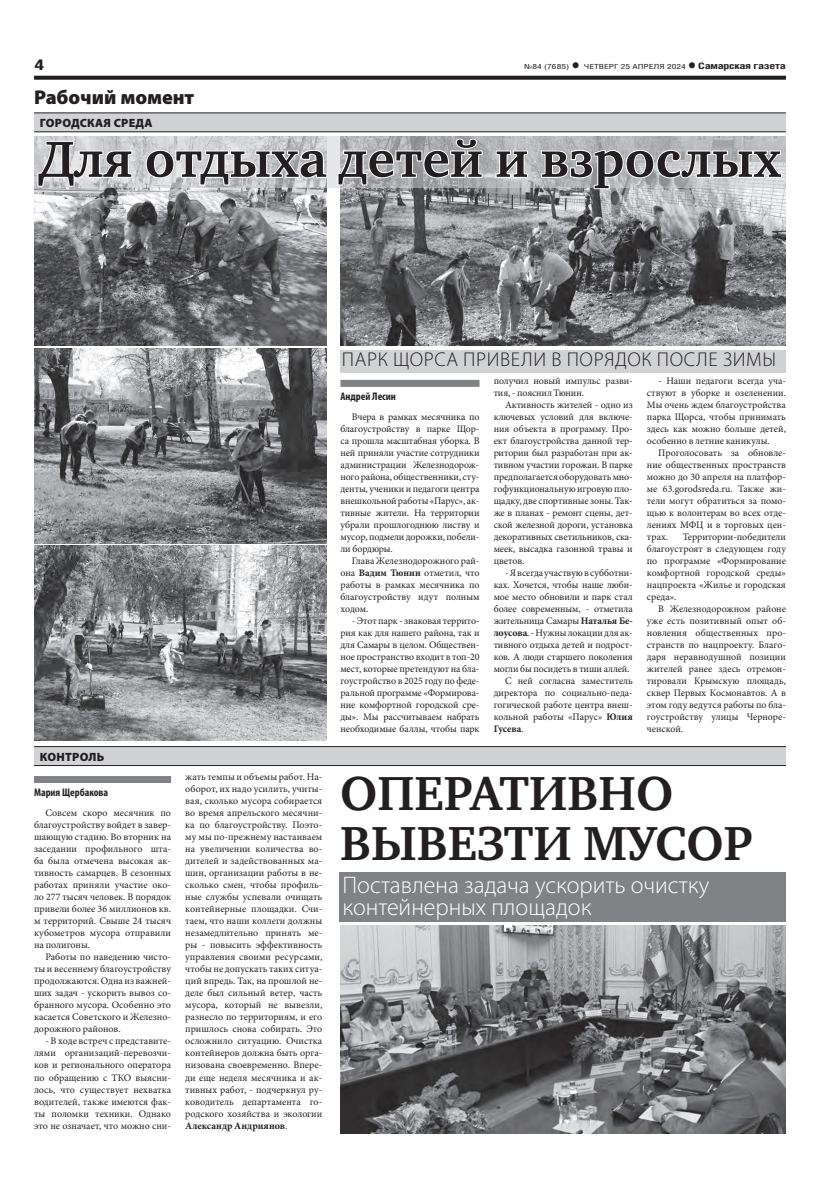
<style>
.page{position:relative;width:820px;height:1191px;background:#fff}
.page>*{position:absolute;margin:0;border:0;box-sizing:border-box;transform-origin:0 0}
.t1{font:700 52px "Charter C";color:#231f20}
.t2{font:700 49px/50px "Charter C";color:#231f20}
.t3{font:300 24px/22px "Myriad Pro";color:#fff}
.t4{font:300 20px "Myriad Pro";letter-spacing:.03em;color:#231f20}
.t5{font:900 20px "Myriad Pro";letter-spacing:-.005em;color:#231f20}
.t6{font:700 15px "Helios Cond";color:#231f20;scale:1.4 1}
.t7{font:900 12px "Myriad Pro";letter-spacing:.02em;color:#231f20}
.t8{font:700 condensed 11px "Myriad Pro";color:#231f20}
.t9{font:10px/12px "Minion Pro";letter-spacing:-.005em;color:#231f20;text-align:justify}
.t10{font:700 10px "Minion Pro";color:#231f20}
.t11{font:700 9px "Helios Cond";letter-spacing:-.02em;color:#231f20;scale:1.4 1}
.t12{font:7px "Helios Cond";color:#231f20;scale:1.4 1}
.s1{font-weight:700;font-size:16px}
.s2{font-size:16px}
.s3{font-weight:700}
.s4{font-weight:400}
</style>
<div class="page">
<svg style="left:34px;top:76px;width:751px;height:4px;background:#322f2f"></svg>
<img style="left:340px;top:188px;width:445px;height:158px">
<div style="left:34px;top:113px;width:751px;height:19px;background:#d1d2d4"></div>
<hr style="left:34px;top:113px;width:751px;height:1px;background:#231f20">
<hr style="left:34px;top:132px;width:751px;height:1px;background:#231f20">
<div style="left:34px;top:747px;width:751px;height:19px;background:#d1d2d4"></div>
<hr style="left:34px;top:746px;width:751px;height:1px;background:#231f20">
<hr style="left:34px;top:765px;width:751px;height:1px;background:#231f20">
<div style="left:34px;top:776px;width:137px;height:7px;background:#808285"></div>
<div style="left:339px;top:872px;width:446px;height:50px;background:#808285"></div>
<img style="left:340px;top:925px;width:445px;height:208px">
<div style="left:340px;top:380px;width:139px;height:7px;background:#808285"></div>
<img style="left:34px;top:188px;width:292px;height:158px">
<img style="left:34px;top:349px;width:292px;height:194px">
<img style="left:34px;top:546px;width:292px;height:194px">
<div style="left:340px;top:350px;width:445px;height:22px;background:#d1d2d4"></div>
<svg style="left:34px;top:136px;width:751px;height:52px;background:#bfc1c3"></svg>
<svg style="left:36px;top:140px;width:97px;height:48px"></svg>
<svg style="left:145px;top:148px;width:183px;height:38px"></svg>
<svg style="left:336px;top:138px;width:147px;height:48px"></svg>
<svg style="left:494px;top:149px;width:35px;height:30px"></svg>
<svg style="left:539px;top:149px;width:243px;height:41px"></svg>
<h3 class="t6" style="left:34px;top:55px;width:9px">4</h3>
<p class="t12" style="left:524px;top:63px;width:117px">№84 (7685) <span class="s1">•</span> ЧЕТВЕРГ 25 АПРЕЛЯ 2024</p>
<p class="t11" style="left:687px;top:61px;width:72px"><span class="s2">•</span> Самарская газета</p>
<h3 class="t5" style="left:34px;top:85px;width:162px">Рабочий момент</h3>
<p class="t7" style="left:40px;top:116px;width:114px">ГОРОДСКАЯ СРЕДА</p>
<h1 class="t1" style="left:39px;top:131px;width:743px">Для отдыха детей и взрослых</h1>
<h3 class="t4" style="left:342px;top:347px;width:435px">ПАРК ЩОРСА ПРИВЕЛИ В ПОРЯДОК ПОСЛЕ ЗИМЫ</h3>
<p class="t7" style="left:40px;top:750px;width:66px">КОНТРОЛЬ</p>
<p class="t8" style="left:34px;top:786px;width:76px">Мария Щербакова</p>
<p class="t9" style="left:34px;top:807px;width:138px;text-indent:11px">Совсем скоро месячник по благоустройству войдет в завер&shy;шающую стадию. Во вторник на заседании профильного шта&shy;ба была отмечена высокая ак&shy;тивность самарцев. В сезонных работах приняли участие око&shy;ло 277 тысяч человек. В порядок привели более 36 миллионов кв. м территорий. Свыше 24 тысяч кубометров мусора отправили на полигоны.</p>
<p class="t9" style="left:34px;top:951px;width:138px;text-indent:11px">Работы по наведению чисто&shy;ты и весеннему благоустройству продолжаются. Одна из важней&shy;ших задач - ускорить вывоз со&shy;бранного мусора. Особенно это касается Советского и Железно&shy;дорожного районов.</p>
<p class="t9" style="left:34px;top:1035px;width:138px;text-indent:11px">- В ходе встреч с представите&shy;лями организаций-перевозчи&shy;ков и регионального оператора по обращению с ТКО выясни&shy;лось, что существует нехватка водителей, также имеются фак&shy;ты поломки техники. Однако это не означает, что можно сни-</p>
<p class="t9" style="left:185px;top:771px;width:138px">жать темпы и объемы работ. На&shy;оборот, их надо усилить, учиты&shy;вая, сколько мусора собирается во время апрельского месячни&shy;ка по благоустройству. Поэто&shy;му мы по-прежнему настаиваем на увеличении количества во&shy;дителей и задействованных ма&shy;шин, организации работы в не&shy;сколько смен, чтобы профиль&shy;ные службы успевали очищать контейнерные площадки. Счи&shy;таем, что наши коллеги должны незамедлительно принять ме&shy;ры - повысить эффективность управления своими ресурсами, чтобы не допускать таких ситуа&shy;ций впредь. Так, на прошлой не&shy;деле был сильный ветер, часть мусора, который не вывезли, разнесло по территориям, и его пришлось снова собирать. Это осложнило ситуацию. Очистка контейнеров должна быть орга&shy;низована своевременно. Впере&shy;ди еще неделя месячника и ак&shy;тивных работ, - подчеркнул ру&shy;ководитель департамента го&shy;родского хозяйства и экологии <span class="s3">Александр Андриянов</span>.</p>
<p class="t8" style="left:340px;top:390px;width:57px">Андрей Лесин</p>
<p class="t9" style="left:340px;top:411px;width:140px;text-indent:11px">Вчера в рамках месячника по благоустройству в парке Щор&shy;са прошла масштабная уборка. В ней приняли участие сотрудники администрации Железнодорож&shy;ного района, общественники, сту&shy;денты, ученики и педагоги центра внешкольной работы «Парус», ак&shy;тивные жители. На территории убрали прошлогоднюю листву и мусор, подмели дорожки, побели&shy;ли бордюры.</p>
<p class="t9" style="left:340px;top:555px;width:140px;text-indent:11px">Глава Железнодорожного рай&shy;она <span class="s3">Вадим Тюнин</span> отметил, что работы в рамках месячника по благоустройству идут полным ходом.</p>
<p class="t9" style="left:340px;top:615px;width:140px;text-indent:11px">- Этот парк - знаковая террито&shy;рия как для нашего района, так и для Самары в целом. Обществен&shy;ное пространство входит в топ-20 мест, которые претендуют на бла&shy;гоустройство в 2025 году по феде&shy;ральной программе «Формирова&shy;ние комфортной городской сре&shy;ды». Мы рассчитываем набрать необходимые баллы, чтобы парк</p>
<p class="t9" style="left:493px;top:375px;width:140px">получил новый импульс разви&shy;тия, - пояснил Тюнин.</p>
<p class="t9" style="left:493px;top:399px;width:140px;text-indent:11px">Активность жителей - одно из ключевых условий для включе&shy;ния объекта в программу. Про&shy;ект благоустройства данной тер&shy;ритории был разработан при ак&shy;тивном участии горожан. В парке предполагается оборудовать мно&shy;гофункциональную игровую пло&shy;щадку, две спортивные зоны. Так&shy;же в планах - ремонт сцены, дет&shy;ской железной дороги, установка декоративных светильников, ска&shy;меек, высадка газонной травы и цветов.</p>
<p class="t9" style="left:505px;top:567px;width:129px">- Я всегда участвую в субботни-</p>
<p class="t9" style="left:493px;top:579px;width:140px">ках. Хочется, чтобы наше люби-</p>
<p class="t9" style="left:493px;top:591px;width:140px">мое место обновили и парк стал</p>
<p class="t9" style="left:493px;top:603px;width:140px">более современным, - отметила</p>
<p class="t9" style="left:493px;top:615px;width:140px">жительница Самары <span class="s3">Наталья Бе-</span></p>
<p class="t9" style="left:493px;top:627px;width:140px"><span class="s3">лоусова</span>. - Нужны локации для ак-</p>
<p class="t9" style="left:493px;top:639px;width:140px">тивного отдыха детей и подрост-</p>
<p class="t9" style="left:493px;top:651px;width:140px">ков. А люди старшего поколения</p>
<p class="t9" style="left:493px;top:663px;width:137px">могли бы посидеть в тиши аллей.</p>
<p class="t9" style="left:505px;top:675px;width:129px">С ней согласна заместитель</p>
<p class="t9" style="left:493px;top:687px;width:140px">директора по социально-педа-</p>
<p class="t9" style="left:493px;top:699px;width:140px">гогической работе центра внеш-</p>
<p class="t9" style="left:493px;top:711px;width:140px">кольной работы «Парус» <span class="s3">Юлия</span></p>
<p class="t10" style="left:493px;top:722px;width:32px">Гусева<span class="s4">.</span></p>
<p class="t9" style="left:646px;top:375px;width:140px;text-indent:11px">- Наши педагоги всегда уча&shy;ствуют в уборке и озеленении.<br>Мы очень ждем благоустройства парка Щорса, чтобы принимать здесь как можно больше детей, особенно в летние каникулы.</p>
<p class="t9" style="left:646px;top:447px;width:140px;text-indent:11px">Проголосовать за обновле&shy;ние общественных пространств можно до 30 апреля на платфор&shy;ме 63.gorodsreda.ru. Также жи&shy;тели могут обратиться за помо&shy;щью к волонтерам во всех отде&shy;лениях МФЦ и в торговых цен&shy;трах.</p>
<p class="t9" style="left:646px;top:531px;width:140px;text-indent:36px">Территории-победители благоустроят в следующем году по программе «Формирование комфортной городской среды» нацпроекта «Жилье и городская среда».</p>
<p class="t9" style="left:646px;top:603px;width:140px;text-indent:11px">В Железнодорожном районе уже есть позитивный опыт об&shy;новления общественных про&shy;странств по нацпроекту. Благо&shy;даря неравнодушной позиции жителей ранее здесь отремон&shy;тировали Крымскую площадь, сквер Первых Космонавтов. А в этом году ведутся работы по бла&shy;гоустройству улицы Черноре&shy;ченской.</p>
<h2 class="t2" style="left:340px;top:769px;width:413px">ОПЕРАТИВНО<br>ВЫВЕЗТИ МУСОР</h2>
<h3 class="t3" style="left:342px;top:874px;width:368px">Поставлена задача ускорить очистку контейнерных площадок</h3>
</div>
